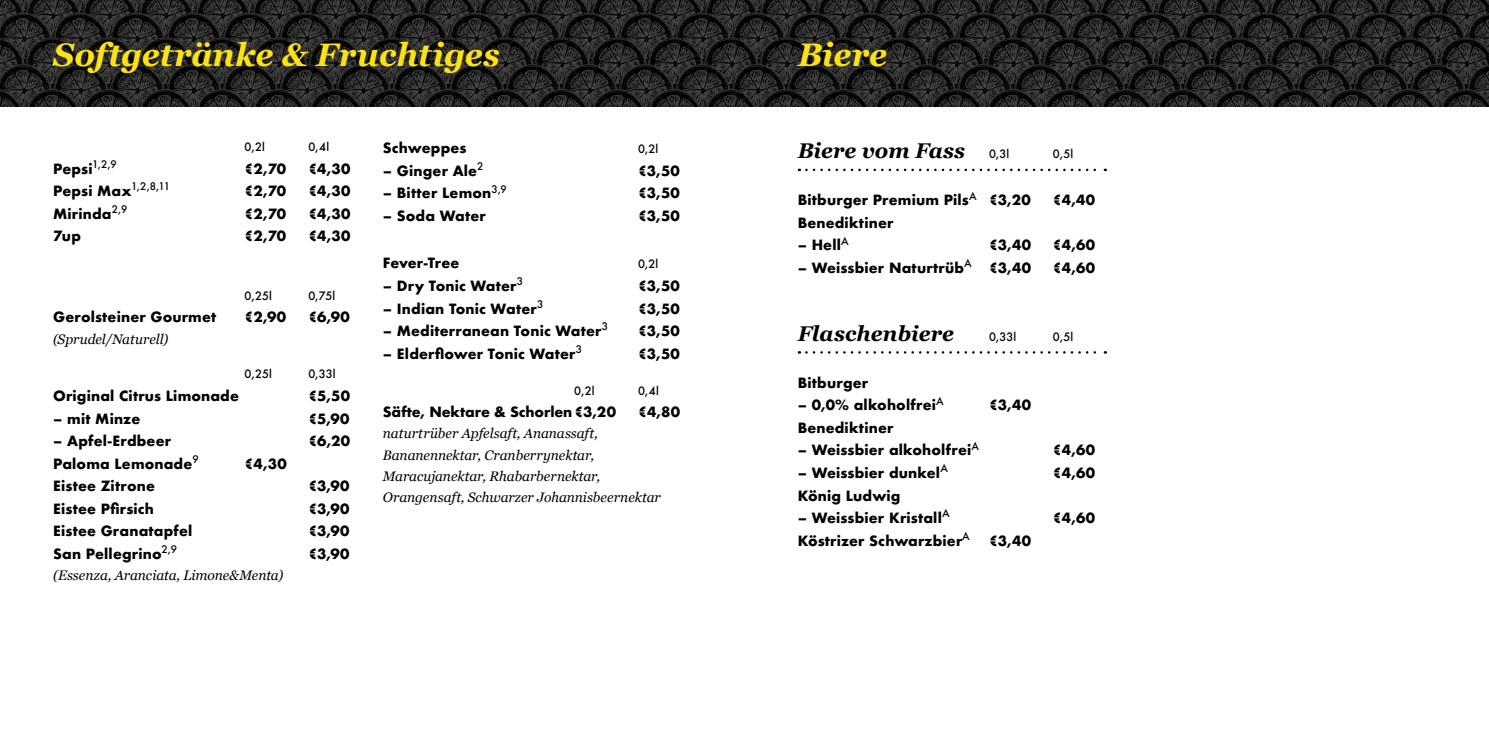
<style>
.page{position:relative;width:1489px;height:745px;background:#fff}
.page>*{position:absolute;margin:0;border:0;box-sizing:border-box;transform-origin:0 0}
.t1{font:italic 700 32.5px "Georgia";letter-spacing:-.005em;color:#fbe216}
.t2{font:italic 700 21.25px "Georgia";color:#000}
.t3{font:700 13.75px "Futura";letter-spacing:.01em;color:#000}
.t4{font:italic 13.75px/21.2px "Georgia";letter-spacing:-.005em;color:#000}
.t5{font:500 11.25px "Futura";letter-spacing:.01em;color:#000}
.s1{font-family:"Futura";font-weight:500;font-style:normal;font-size:11.25px}
</style>
<div class="page">
<img style="left:0;top:0;width:1488px;height:106px">
<svg style="left:806px;top:168px;width:299px;height:3px"></svg>
<svg style="left:806px;top:351px;width:299px;height:2px"></svg>
<h1 class="t1" style="left:53px;top:30px;width:448px">Softgetränke &amp; Fruchtiges</h1>
<h1 class="t1" style="left:797px;top:30px;width:91px">Biere</h1>
<p class="t5" style="left:244px;top:139px;width:22px">0,2l</p>
<p class="t5" style="left:308px;top:139px;width:22px">0,4l</p>
<p class="t3" style="left:53px;top:158px;width:65px">Pepsi<sup>1,2,9</sup></p>
<p class="t3" style="left:244px;top:158px;width:43px">€2,70</p>
<p class="t3" style="left:308px;top:158px;width:44px">€4,30</p>
<p class="t3" style="left:53px;top:181px;width:118px">Pepsi Max<sup>1,2,8,11</sup></p>
<p class="t3" style="left:244px;top:181px;width:43px">€2,70</p>
<p class="t3" style="left:308px;top:181px;width:44px">€4,30</p>
<p class="t3" style="left:53px;top:203px;width:76px">Mirinda<sup>2,9</sup></p>
<p class="t3" style="left:244px;top:203px;width:43px">€2,70</p>
<p class="t3" style="left:308px;top:203px;width:44px">€4,30</p>
<p class="t3" style="left:53px;top:226px;width:29px">7up</p>
<p class="t3" style="left:244px;top:226px;width:43px">€2,70</p>
<p class="t3" style="left:308px;top:226px;width:44px">€4,30</p>
<p class="t5" style="left:244px;top:288px;width:29px">0,25l</p>
<p class="t5" style="left:308px;top:288px;width:28px">0,75l</p>
<p class="t3" style="left:53px;top:307px;width:165px">Gerolsteiner Gourmet</p>
<p class="t3" style="left:244px;top:307px;width:43px">€2,90</p>
<p class="t3" style="left:308px;top:307px;width:43px">€6,90</p>
<p class="t4" style="left:53px;top:327px;width:117px">(Sprudel/Naturell)</p>
<p class="t5" style="left:244px;top:366px;width:29px">0,25l</p>
<p class="t5" style="left:308px;top:366px;width:29px">0,33l</p>
<p class="t3" style="left:53px;top:385px;width:187px">Original Citrus Limonade</p>
<p class="t3" style="left:308px;top:385px;width:43px">€5,50</p>
<p class="t3" style="left:53px;top:408px;width:89px">– mit Minze</p>
<p class="t3" style="left:308px;top:408px;width:42px">€5,90</p>
<p class="t3" style="left:53px;top:430px;width:119px">– Apfel-Erdbeer</p>
<p class="t3" style="left:308px;top:430px;width:43px">€6,20</p>
<p class="t3" style="left:53px;top:453px;width:147px">Paloma Lemonade<sup>9</sup></p>
<p class="t3" style="left:244px;top:453px;width:44px">€4,30</p>
<p class="t3" style="left:53px;top:475px;width:103px">Eistee Zitrone</p>
<p class="t3" style="left:308px;top:475px;width:43px">€3,90</p>
<p class="t3" style="left:53px;top:498px;width:102px">Eistee Pfirsich</p>
<p class="t3" style="left:308px;top:498px;width:43px">€3,90</p>
<p class="t3" style="left:53px;top:520px;width:141px">Eistee Granatapfel</p>
<p class="t3" style="left:308px;top:520px;width:43px">€3,90</p>
<p class="t3" style="left:53px;top:543px;width:125px">San Pellegrino<sup>2,9</sup></p>
<p class="t3" style="left:308px;top:543px;width:43px">€3,90</p>
<p class="t4" style="left:53px;top:563px;width:232px">(Essenza, Aranciata, Limone&amp;Menta)</p>
<p class="t3" style="left:383px;top:138px;width:85px">Schweppes</p>
<p class="t5" style="left:638px;top:141px;width:22px">0,2l</p>
<p class="t3" style="left:383px;top:161px;width:102px">– Ginger Ale<sup>2</sup></p>
<p class="t3" style="left:638px;top:161px;width:43px">€3,50</p>
<p class="t3" style="left:383px;top:183px;width:125px">– Bitter Lemon<sup>3,9</sup></p>
<p class="t3" style="left:638px;top:183px;width:43px">€3,50</p>
<p class="t3" style="left:383px;top:206px;width:104px">– Soda Water</p>
<p class="t3" style="left:638px;top:206px;width:43px">€3,50</p>
<p class="t3" style="left:383px;top:253px;width:78px">Fever-Tree</p>
<p class="t5" style="left:638px;top:256px;width:22px">0,2l</p>
<p class="t3" style="left:383px;top:276px;width:142px">– Dry Tonic Water<sup>3</sup></p>
<p class="t3" style="left:638px;top:276px;width:43px">€3,50</p>
<p class="t3" style="left:383px;top:298px;width:162px">– Indian Tonic Water<sup>3</sup></p>
<p class="t3" style="left:638px;top:298px;width:43px">€3,50</p>
<p class="t3" style="left:383px;top:321px;width:227px">– Mediterranean Tonic Water<sup>3</sup></p>
<p class="t3" style="left:638px;top:321px;width:43px">€3,50</p>
<p class="t3" style="left:383px;top:343px;width:201px">– Elderflower Tonic Water<sup>3</sup></p>
<p class="t3" style="left:638px;top:343px;width:43px">€3,50</p>
<p class="t5" style="left:574px;top:382px;width:22px">0,2l</p>
<p class="t5" style="left:638px;top:382px;width:22px">0,4l</p>
<p class="t3" style="left:383px;top:402px;width:235px">Säfte, Nektare &amp; Schorlen€3,20</p>
<p class="t3" style="left:638px;top:402px;width:44px">€4,80</p>
<p class="t4" style="left:383px;top:422px;width:279px">naturtrüber Apfelsaft, Ananassaft, Bananennektar, Cranberrynektar, Maracujanektar, Rhabarbernektar, Orangensaft, Schwarzer Johannisbeernektar</p>
<h2 class="t2" style="left:797px;top:135px;width:213px">Biere vom Fass <span class="s1">0,3l</span></h2>
<p class="t5" style="left:1052px;top:146px;width:22px">0,5l</p>
<p class="t3" style="left:797px;top:190px;width:235px">Bitburger Premium Pils<sup>A</sup> €3,20</p>
<p class="t3" style="left:1052px;top:190px;width:44px">€4,40</p>
<p class="t3" style="left:797px;top:212px;width:97px">Benediktiner</p>
<p class="t3" style="left:797px;top:235px;width:53px">– Hell<sup>A</sup></p>
<p class="t3" style="left:989px;top:235px;width:44px">€3,40</p>
<p class="t3" style="left:1052px;top:235px;width:44px">€4,60</p>
<p class="t3" style="left:797px;top:257px;width:175px">– Weissbier Naturtrüb<sup>A</sup></p>
<p class="t3" style="left:989px;top:257px;width:44px">€3,40</p>
<p class="t3" style="left:1052px;top:257px;width:44px">€4,60</p>
<h2 class="t2" style="left:797px;top:317px;width:158px">Flaschenbiere</h2>
<p class="t5" style="left:989px;top:328px;width:29px">0,33l</p>
<p class="t5" style="left:1052px;top:328px;width:22px">0,5l</p>
<p class="t3" style="left:797px;top:372px;width:72px">Bitburger</p>
<p class="t3" style="left:797px;top:395px;width:148px">– 0,0% alkoholfrei<sup>A</sup></p>
<p class="t3" style="left:989px;top:395px;width:44px">€3,40</p>
<p class="t3" style="left:797px;top:417px;width:97px">Benediktiner</p>
<p class="t3" style="left:797px;top:440px;width:183px">– Weissbier alkoholfrei<sup>A</sup></p>
<p class="t3" style="left:1052px;top:440px;width:44px">€4,60</p>
<p class="t3" style="left:797px;top:462px;width:152px">– Weissbier dunkel<sup>A</sup></p>
<p class="t3" style="left:1052px;top:462px;width:44px">€4,60</p>
<p class="t3" style="left:797px;top:485px;width:104px">König Ludwig</p>
<p class="t3" style="left:797px;top:507px;width:153px">– Weissbier Kristall<sup>A</sup></p>
<p class="t3" style="left:1052px;top:507px;width:44px">€4,60</p>
<p class="t3" style="left:797px;top:530px;width:173px">Köstrizer Schwarzbier<sup>A</sup></p>
<p class="t3" style="left:989px;top:530px;width:44px">€3,40</p>
</div>
